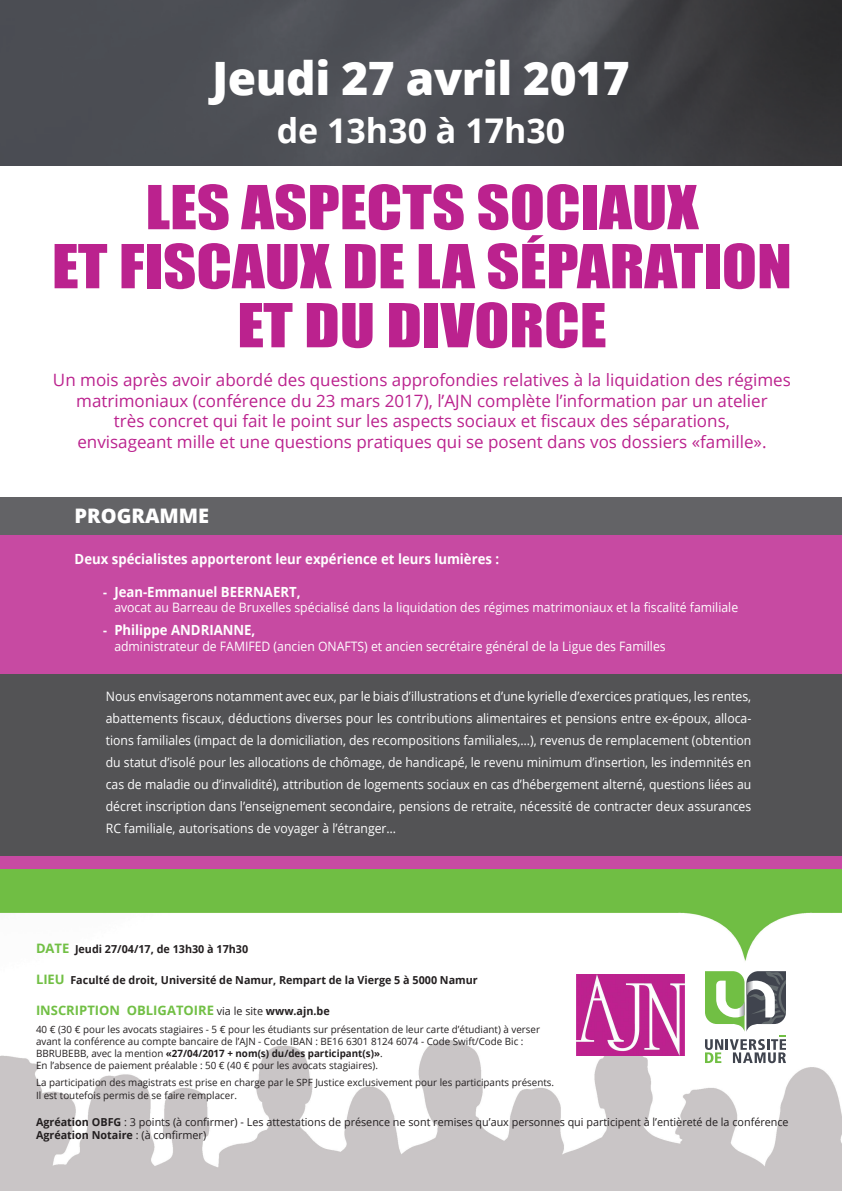
<style>
.page{position:relative;width:842px;height:1191px;background:#fff}
.page>*{position:absolute;margin:0;border:0;box-sizing:border-box;transform-origin:0 0}
.t1{font:56px "Impact";color:#bb228e;scale:1.15 1}
.t2{font:800 46px "Open Sans";letter-spacing:-.01em;color:#fff}
.t3{font:700 34px "Open Sans";color:#fff}
.t4{font:800 20px "Open Sans";color:#fff}
.t5{font:17px/20.4px "Open Sans";color:#bb228e;text-align:center}
.t6{font:700 14px "Open Sans";color:#fff;scale:.94 1}
.t7{font:13px/22px "Open Sans";color:#fff;text-align:justify;scale:.94 1}
.t8{font:700 13px "Open Sans";color:#71bf44}
.t9{font:11px "Open Sans";color:#231f20}
.t10{font:700 11px "Open Sans";color:#231f20}
.t11{font:10px/12px "Open Sans";color:#231f20}
.t12{font:700 10px "Open Sans";color:#231f20}
.s1{font-size:13px}
.s2{font-size:13px;color:#71bf44}
.s3{font-weight:400;font-size:11px;color:#231f20}
.s4{font-size:11px;color:#231f20}
.s5{font-weight:400}
.s6{font-weight:700}
</style>
<div class="page">
<img style="left:0;top:868px;width:842px;height:323px">
<img style="left:0;top:0;width:842px;height:166px">
<svg style="left:705px;top:971px;width:81px;height:92px"></svg>
<img style="left:577px;top:974px;width:108px;height:81px">
<div style="left:0;top:532px;width:842px;height:24px;background:#c74aa2"></div>
<div style="left:0;top:550px;width:842px;height:131px;background:#c74aa2"></div>
<div style="left:0;top:674px;width:842px;height:155px;background:#535355"></div>
<div style="left:0;top:800px;width:842px;height:56px;background:#535355"></div>
<div style="left:0;top:497px;width:842px;height:37px;background:#636366"></div>
<div style="left:0;top:856px;width:842px;height:12px;background:#c74aa2"></div>
<p class="t2" style="left:212px;top:43px;width:419px">Jeudi 27 avril 2017</p>
<p class="t3" style="left:277px;top:106px;width:290px">de 13h30 à 17h30</p>
<p class="t1" style="left:146px;top:164px;width:482px">LES ASPECTS SOCIAUX</p>
<p class="t1" style="left:52px;top:223px;width:645px">ET FISCAUX DE LA SÉPARATION</p>
<p class="t1" style="left:237px;top:282px;width:323px">ET DU DIVORCE</p>
<p class="t5" style="left:53px;top:369px;width:739px">Un mois après avoir abordé des questions approfondies relatives à la liquidation des régimes matrimoniaux (conférence du 23 mars 2017), l’AJN complète l’information par un atelier</p>
<p class="t5" style="left:114px;top:410px;width:617px">très concret qui fait le point sur les aspects sociaux et fiscaux des séparations,</p>
<p class="t5" style="left:77px;top:431px;width:691px">envisageant mille et une questions pratiques qui se posent dans vos dossiers «famille».</p>
<p class="t4" style="left:75px;top:500px;width:136px">PROGRAMME</p>
<p class="t6" style="left:75px;top:549px;width:453px">Deux spécialistes apporteront leur expérience et leurs lumières :</p>
<p class="t6" style="left:103px;top:582px;width:212px"><span class="s1">-</span> Jean-Emmanuel BEERNAERT,</p>
<p class="t7" style="left:114px;top:596px;width:665px">avocat au Barreau de Bruxelles spécialisé dans la liquidation des régimes matrimoniaux et la fiscalité familiale</p>
<p class="t6" style="left:103px;top:620px;width:164px"><span class="s1">-</span> Philippe ANDRIANNE,</p>
<p class="t7" style="left:114px;top:634px;width:588px">administrateur de FAMIFED (ancien ONAFTS) et ancien secrétaire général de la Ligue des Familles</p>
<p class="t7" style="left:106px;top:685px;width:688px">Nous envisagerons notamment avec eux, par le biais d’illustrations et d’une kyrielle d’exercices pratiques, les rentes, abattements fiscaux, déductions diverses pour les contributions alimentaires et pensions entre ex-époux, alloca&shy;tions familiales (impact de la domiciliation, des recompositions familiales,…), revenus de remplacement (obtention du statut d’isolé pour les allocations de chômage, de handicapé, le revenu minimum d’insertion, les indemnités en cas de maladie ou d’invalidité), attribution de logements sociaux en cas d’hébergement alterné, questions liées au décret inscription dans l’enseignement secondaire, pensions de retraite, nécessité de contracter deux assurances RC familiale, autorisations de voyager à l’étranger…</p>
<p class="t10" style="left:36px;top:941px;width:214px"><span class="s2">DATE</span> Jeudi 27/04/17, de 13h30 à 17h30</p>
<p class="t10" style="left:36px;top:972px;width:443px"><span class="s2">LIEU</span> Faculté de droit, Université de Namur, Rempart de la Vierge 5 à 5000 Namur</p>
<p class="t8" style="left:36px;top:1001px;width:295px">INSCRIPTION OBLIGATOIRE <span class="s3">via le site</span> <span class="s4">www.ajn.be</span></p>
<p class="t11" style="left:36px;top:1023px;width:505px">40 € (30 € pour les avocats stagiaires - 5 € pour les étudiants sur présentation de leur carte d’étudiant) à verser avant la conférence au compte bancaire de l’AJN - Code IBAN : BE16 6301 8124 6074 - Code Swift/Code Bic :</p>
<p class="t12" style="left:36px;top:1046px;width:348px"><span class="s5">BBRUBEBB, avec la mention</span> «27/04/2017 + nom(s) du/des participant(s)»<span class="s5">.</span></p>
<p class="t11" style="left:36px;top:1059px;width:344px">En l’absence de paiement préalable : 50 € (40 € pour les avocats stagiaires).</p>
<p class="t11" style="left:36px;top:1076px;width:520px">La participation des magistrats est prise en charge par le SPF Justice exclusivement pour les participants présents.</p>
<p class="t11" style="left:36px;top:1089px;width:202px">Il est toutefois permis de se faire remplacer.</p>
<p class="t9" style="left:36px;top:1114px;width:754px"><span class="s6">Agréation OBFG</span> : 3 points (à confirmer) - Les attestations de présence ne sont remises qu’aux personnes qui participent à l’entièreté de la conférence</p>
<p class="t10" style="left:36px;top:1127px;width:172px">Agréation Notaire <span class="s5">: (à confirmer)</span></p>
</div>
